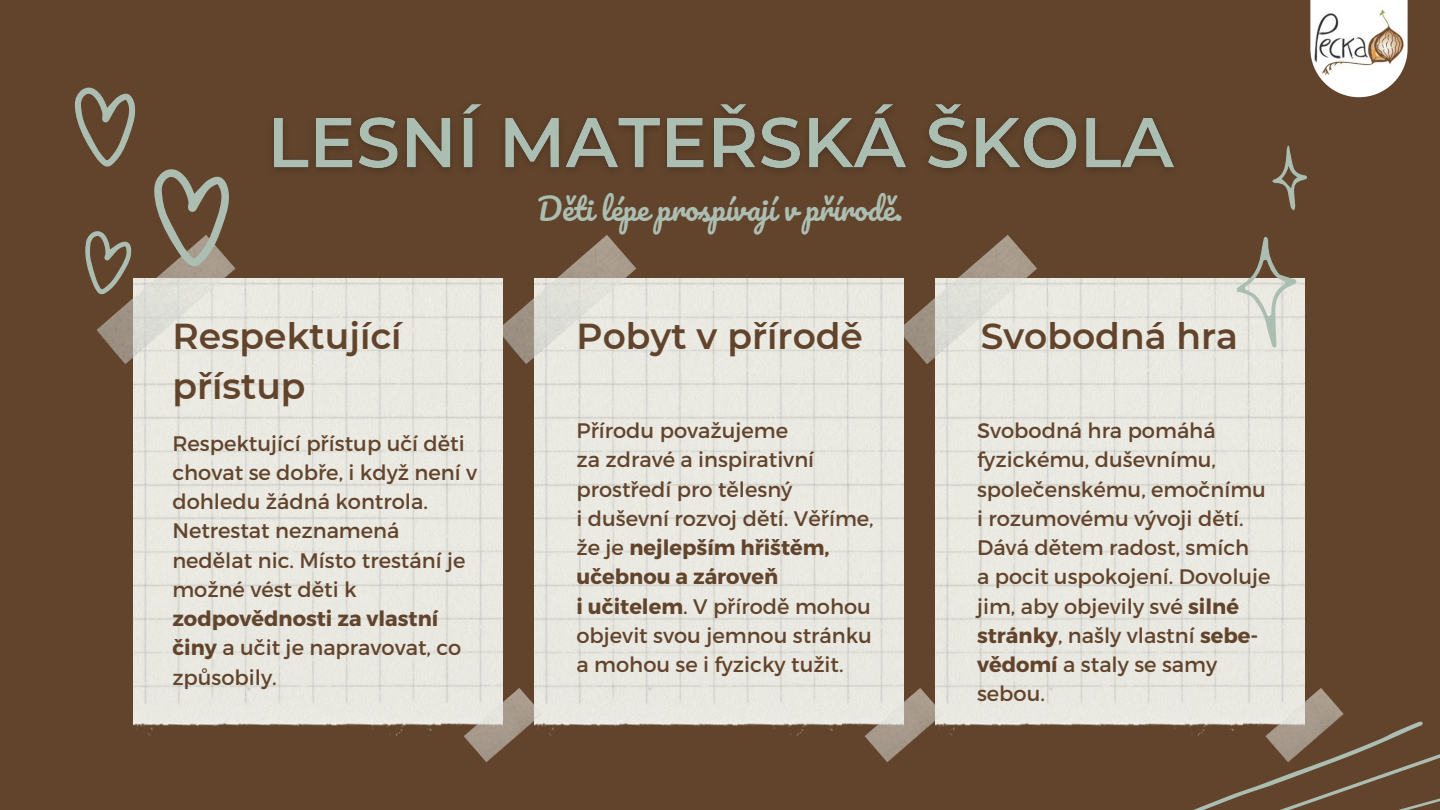
<style>
.page{position:relative;width:1440px;height:810px;background:#62442c}
.page>*{position:absolute;margin:0;border:0;box-sizing:border-box;transform-origin:0 0}
.t1{font:600 36px/50.2px "Montserrat";color:#62442c}
.t2{font:30px "Pacifico";color:#acbeb2}
.t3{font:21px/29.2px "Montserrat";color:#62442c}
.t4{font:700 21px/29.2px "Montserrat";color:#62442c}
.s1{font-weight:400}
.s2{font-weight:700}
</style>
<div class="page">
<img style="left:935px;top:278px;width:370px;height:458px">
<img style="left:904px;top:235px;width:133px;height:129px">
<img style="left:1265px;top:688px;width:79px;height:33px">
<svg style="left:1236px;top:146px;width:71px;height:202px"></svg>
<img style="left:535px;top:278px;width:369px;height:458px">
<img style="left:503px;top:235px;width:133px;height:129px">
<img style="left:865px;top:688px;width:78px;height:74px">
<img style="left:134px;top:278px;width:369px;height:458px">
<img style="left:96px;top:271px;width:139px;height:93px">
<img style="left:464px;top:688px;width:78px;height:74px">
<svg style="left:1154px;top:721px;width:286px;height:89px"></svg>
<img style="left:273px;top:104px;width:902px;height:67px">
<svg style="left:154px;top:169px;width:82px;height:102px"></svg>
<svg style="left:74px;top:87px;width:62px;height:80px"></svg>
<svg style="left:85px;top:231px;width:48px;height:66px"></svg>
<img style="left:1310px;top:0;width:98px;height:97px">
<p class="t2" style="left:537px;top:193px;width:367px">Děti lépe prospívají v přírodě.</p>
<p class="t1" style="left:172px;top:311px;width:231px">Respektující přístup</p>
<p class="t1" style="left:577px;top:311px;width:288px">Pobyt v přírodě</p>
<p class="t1" style="left:981px;top:311px;width:259px">Svobodná hra</p>
<p class="t3" style="left:577px;top:415px;width:213px">Přírodu považujeme</p>
<p class="t3" style="left:577px;top:444px;width:239px">za zdravé a inspirativní prostředí pro tělesný</p>
<p class="t4" style="left:577px;top:503px;width:299px"><span class="s1">i duševní rozvoj dětí. Věříme, že je</span> nejlepším hřištěm, učebnou a zároveň</p>
<p class="t3" style="left:577px;top:590px;width:297px;text-align:justify"><span class="s2">i učitelem</span>. V přírodě mohou objevit svou jemnou stránku a mohou se i fyzicky tužit.</p>
<p class="t3" style="left:977px;top:415px;width:290px">Svobodná hra pomáhá fyzickému, duševnímu, společenskému, emočnímu</p>
<p class="t3" style="left:977px;top:503px;width:274px">i rozumovému vývoji dětí.<br>Dává dětem radost, smích</p>
<p class="t3" style="left:977px;top:561px;width:295px">a pocit uspokojení. Dovoluje jim, aby objevily své <span class="s2">silné stránky</span>, našly vlastní <span class="s2">sebe&shy;vědomí</span> a staly se samy sebou.</p>
<p class="t3" style="left:172px;top:427px;width:306px">Respektující přístup učí děti chovat se dobře, i když není v dohledu žádná kontrola.<br>Netrestat neznamená nedělat nic. Místo trestání je možné vést děti k <span class="s2">zodpovědnosti za vlastní činy</span> a učit je napravovat, co způsobily.</p>
</div>
